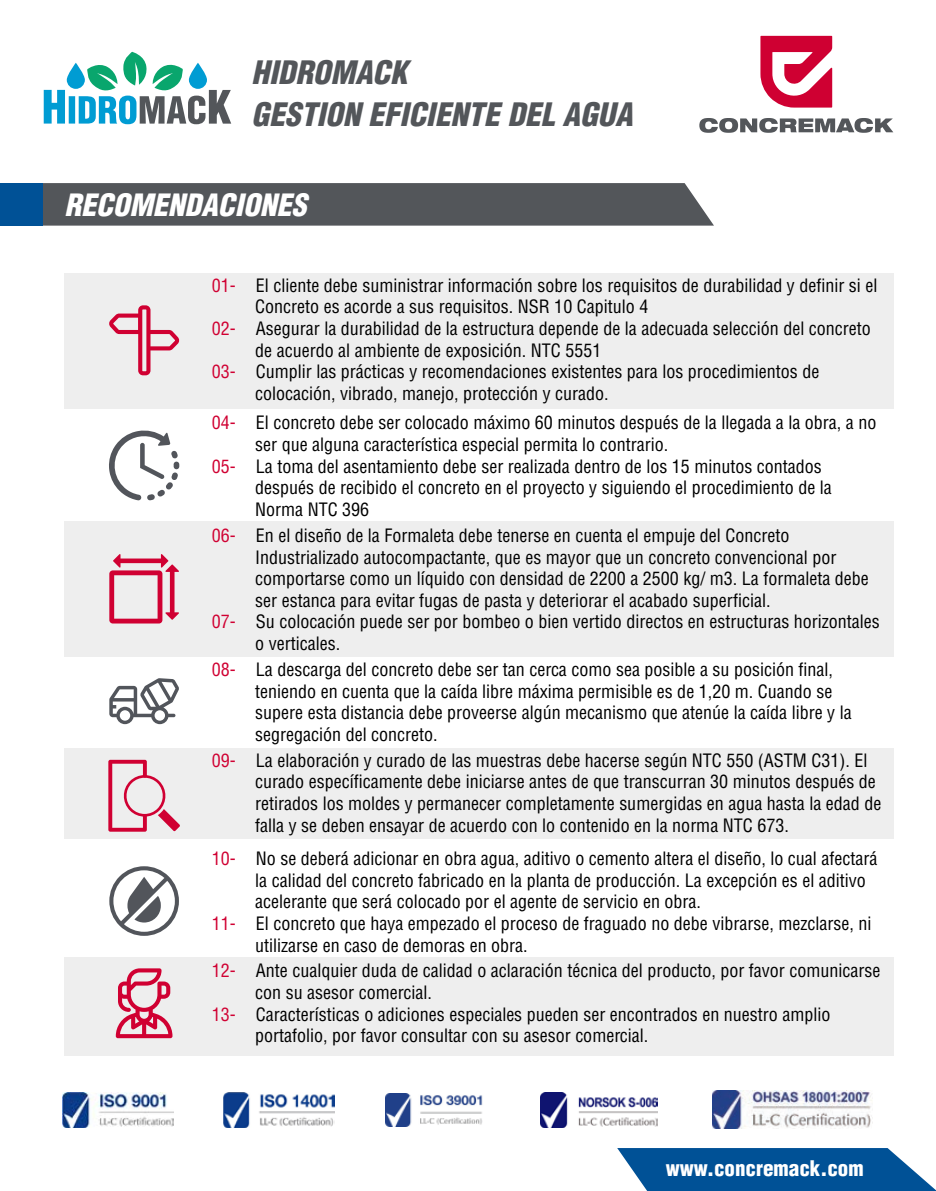
<style>
.page{position:relative;width:936px;height:1191px;background:#fff}
.page>*{position:absolute;margin:0;border:0;box-sizing:border-box;transform-origin:0 0}
.t1{font:italic 900 condensed 31.5px/42px "Helvetica LT Std";color:#53565a}
.t2{font:italic 900 condensed 30px "Helvetica LT Std";color:#fff}
.t3{font:900 condensed 21px "Helvetica LT Std";color:#fff}
.t4{font:condensed 18px/21.6px "Helvetica LT Std";color:#000}
.s1{color:#d00032}
</style>
<div class="page">
<svg style="left:67px;top:63px;width:18px;height:26px"></svg>
<svg style="left:44px;top:90px;width:21px;height:34px"></svg>
<div style="left:69px;top:96px;width:6px;height:28px;background:#009cd3"></div>
<svg style="left:79px;top:52px;width:152px;height:72px"></svg>
<svg style="left:699px;top:118px;width:194px;height:15px"></svg>
<svg style="left:760px;top:36px;width:72px;height:72px"></svg>
<svg style="left:617px;top:1148px;width:318px;height:43px;background:#1e65a2"></svg>
<img style="left:712px;top:1090px;width:160px;height:39px">
<img style="left:540px;top:1092px;width:117px;height:35px">
<img style="left:385px;top:1093px;width:98px;height:33px">
<img style="left:62px;top:1092px;width:111px;height:35px">
<img style="left:223px;top:1092px;width:111px;height:35px">
<div style="left:43px;top:183px;width:671px;height:43px;background:#53565a"></div>
<div style="left:0;top:183px;width:43px;height:43px;background:#005196"></div>
<div style="left:64px;top:273px;width:829px;height:135px;background:#eee"></div>
<div style="left:64px;top:521px;width:829px;height:135px;background:#eee"></div>
<div style="left:64px;top:748px;width:829px;height:90px;background:#eee"></div>
<div style="left:64px;top:957px;width:829px;height:98px;background:#eee"></div>
<svg style="left:109px;top:305px;width:71px;height:70px"></svg>
<svg style="left:109px;top:430px;width:70px;height:70px"></svg>
<svg style="left:109px;top:678px;width:70px;height:46px"></svg>
<svg style="left:109px;top:866px;width:70px;height:70px"></svg>
<svg style="left:116px;top:968px;width:56px;height:70px"></svg>
<svg style="left:108px;top:760px;width:72px;height:71px"></svg>
<svg style="left:109px;top:554px;width:70px;height:69px"></svg>
<h1 class="t1" style="left:251px;top:52px;width:382px">HIDROMACK<br>GESTION EFICIENTE DEL AGUA</h1>
<h2 class="t2" style="left:64px;top:186px;width:243px">RECOMENDACIONES</h2>
<p class="t4" style="left:212px;top:274px;width:667px"><span class="s1">01-</span> El cliente debe suministrar información sobre los requisitos de durabilidad y definir si el</p>
<p class="t4" style="left:255px;top:296px;width:394px">Concreto es acorde a sus requisitos. NSR 10 Capitulo 4</p>
<p class="t4" style="left:212px;top:317px;width:660px"><span class="s1">02-</span> Asegurar la durabilidad de la estructura depende de la adecuada selección del concreto</p>
<p class="t4" style="left:255px;top:339px;width:347px">de acuerdo al ambiente de exposición. NTC 5551</p>
<p class="t4" style="left:212px;top:361px;width:609px"><span class="s1">03-</span> Cumplir las prácticas y recomendaciones existentes para los procedimientos de</p>
<p class="t4" style="left:255px;top:382px;width:355px">colocación, vibrado, manejo, protección y curado.</p>
<p class="t4" style="left:212px;top:412px;width:666px"><span class="s1">04-</span> El concreto debe ser colocado máximo 60 minutos después de la llegada a la obra, a no</p>
<p class="t4" style="left:255px;top:433px;width:414px">ser que alguna característica especial permita lo contrario.</p>
<p class="t4" style="left:212px;top:455px;width:611px"><span class="s1">05-</span> La toma del asentamiento debe ser realizada dentro de los 15 minutos contados</p>
<p class="t4" style="left:255px;top:477px;width:578px">después de recibido el concreto en el proyecto y siguiendo el procedimiento de la</p>
<p class="t4" style="left:255px;top:498px;width:115px">Norma NTC 396</p>
<p class="t4" style="left:212px;top:524px;width:579px"><span class="s1">06-</span> En el diseño de la Formaleta debe tenerse en cuenta el empuje del Concreto</p>
<p class="t4" style="left:255px;top:546px;width:582px">Industrializado autocompactante, que es mayor que un concreto convencional por</p>
<p class="t4" style="left:255px;top:567px;width:615px">comportarse como un líquido con densidad de 2200 a 2500 kg/ m3. La formaleta debe</p>
<p class="t4" style="left:255px;top:589px;width:517px">ser estanca para evitar fugas de pasta y deteriorar el acabado superficial.</p>
<p class="t4" style="left:212px;top:611px;width:669px"><span class="s1">07-</span> Su colocación puede ser por bombeo o bien vertido directos en estructuras horizontales</p>
<p class="t4" style="left:255px;top:632px;width:86px">o verticales.</p>
<p class="t4" style="left:255px;top:658px;width:598px;text-indent:-43px"><span class="s1">08-</span> La descarga del concreto debe ser tan cerca como sea posible a su posición final, teniendo en cuenta que la caída libre máxima permisible es de 1,20 m. Cuando se supere esta distancia debe proveerse algún mecanismo que atenúe la caída libre y la segregación del concreto.</p>
<p class="t4" style="left:255px;top:749px;width:627px;text-indent:-43px"><span class="s1">09-</span> La elaboración y curado de las muestras debe hacerse según NTC 550 (ASTM C31). El curado específicamente debe iniciarse antes de que transcurran 30 minutos después de retirados los moldes y permanecer completamente sumergidas en agua hasta la edad de falla y se deben ensayar de acuerdo con lo contenido en la norma NTC 673.</p>
<p class="t4" style="left:212px;top:847px;width:667px"><span class="s1">10-</span> No se deberá adicionar en obra agua, aditivo o cemento altera el diseño, lo cual afectará</p>
<p class="t4" style="left:255px;top:869px;width:612px">la calidad del concreto fabricado en la planta de producción. La excepción es el aditivo</p>
<p class="t4" style="left:255px;top:891px;width:447px">acelerante que será colocado por el agente de servicio en obra.</p>
<p class="t4" style="left:212px;top:912px;width:661px"><span class="s1">11-</span> El concreto que haya empezado el proceso de fraguado no debe vibrarse, mezclarse, ni</p>
<p class="t4" style="left:255px;top:934px;width:274px">utilizarse en caso de demoras en obra.</p>
<p class="t4" style="left:212px;top:959px;width:670px"><span class="s1">12-</span> Ante cualquier duda de calidad o aclaración técnica del producto, por favor comunicarse</p>
<p class="t4" style="left:255px;top:981px;width:178px">con su asesor comercial.</p>
<p class="t4" style="left:212px;top:1003px;width:620px"><span class="s1">13-</span> Características o adiciones especiales pueden ser encontrados en nuestro amplio</p>
<p class="t4" style="left:255px;top:1024px;width:394px">portafolio, por favor consultar con su asesor comercial.</p>
<p class="t3" style="left:665px;top:1154px;width:199px">www.concremack.com</p>
</div>
